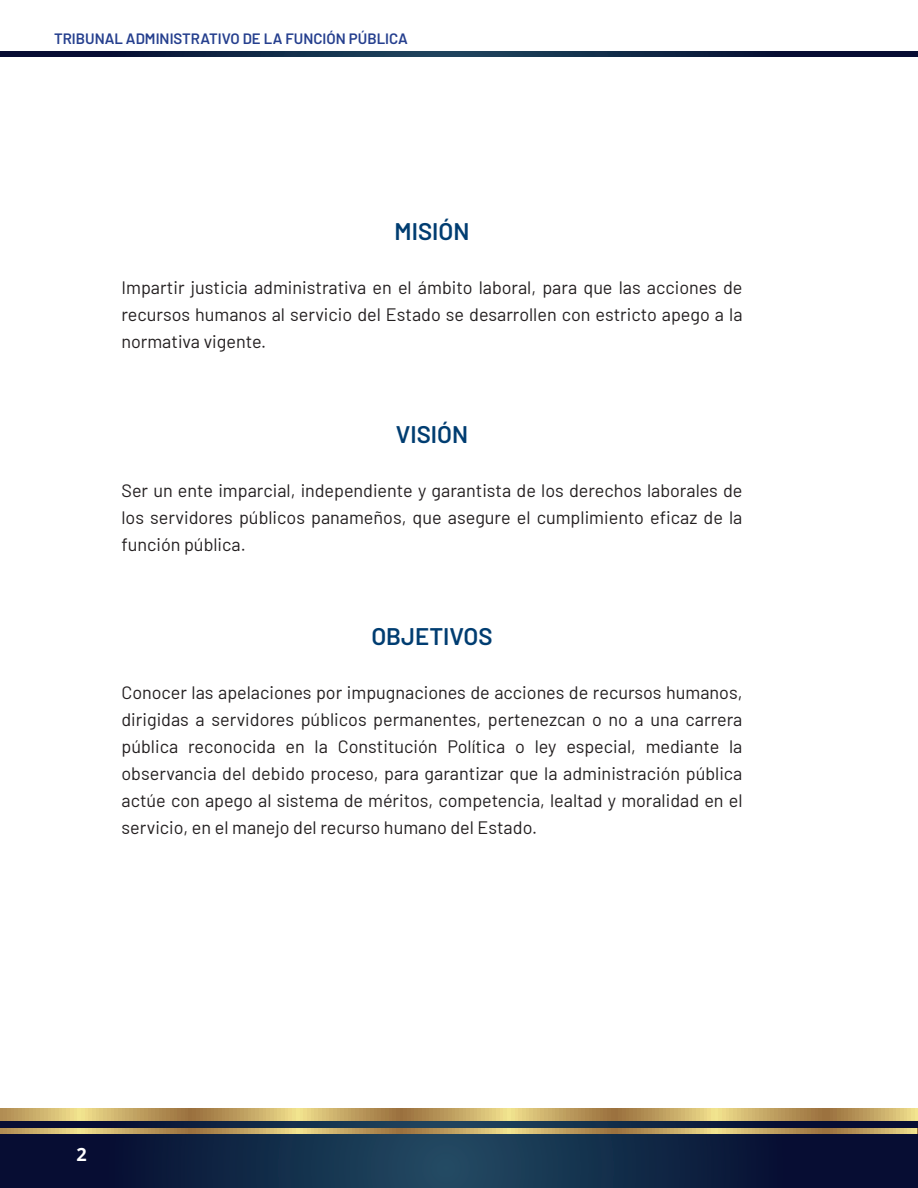
<style>
.page{position:relative;width:918px;height:1188px;background:#fff}
.page>*{position:absolute;margin:0;border:0;box-sizing:border-box;transform-origin:0 0}
.t1{font:600 24px "Barlow";color:#003d71}
.t2{font:18px/27px "Barlow";color:#231f20;text-align:justify}
.t3{font:700 18px "Open Sans";color:#fff}
.t4{font:600 15px "Barlow";color:#253f8e}
</style>
<div class="page">
<svg style="left:0;top:1120px;width:918px;height:68px"></svg>
<svg style="left:0;top:1108px;width:918px;height:12px"></svg>
<svg style="left:0;top:1128px;width:917px;height:6px"></svg>
<svg style="left:0;top:51px;width:918px;height:6px"></svg>
<p class="t4" style="left:54px;top:27px;width:355px">TRIBUNAL ADMINISTRATIVO DE LA FUNCIÓN PÚBLICA</p>
<h1 class="t1" style="left:395px;top:214px;width:76px">MISIÓN</h1>
<p class="t2" style="left:122px;top:273px;width:623px">Impartir justicia administrativa en el ámbito laboral, para que las acciones de recursos humanos al servicio del Estado se desarrollen con estricto apego a la normativa vigente.</p>
<h1 class="t1" style="left:396px;top:416px;width:74px">VISIÓN</h1>
<p class="t2" style="left:122px;top:475px;width:623px">Ser un ente imparcial, independiente y garantista de los derechos laborales de los servidores públicos panameños, que asegure el cumplimiento eficaz de la función pública.</p>
<h1 class="t1" style="left:371px;top:619px;width:123px">OBJETIVOS</h1>
<p class="t2" style="left:122px;top:678px;width:623px">Conocer las apelaciones por impugnaciones de acciones de recursos humanos, dirigidas a servidores públicos permanentes, pertenezcan o no a una carrera pública reconocida en la Constitución Política o ley especial, mediante la observancia del debido proceso, para garantizar que la administración pública actúe con apego al sistema de méritos, competencia, lealtad y moralidad en el servicio, en el manejo del recurso humano del Estado.</p>
<p class="t3" style="left:76px;top:1142px;width:12px">2</p>
</div>
